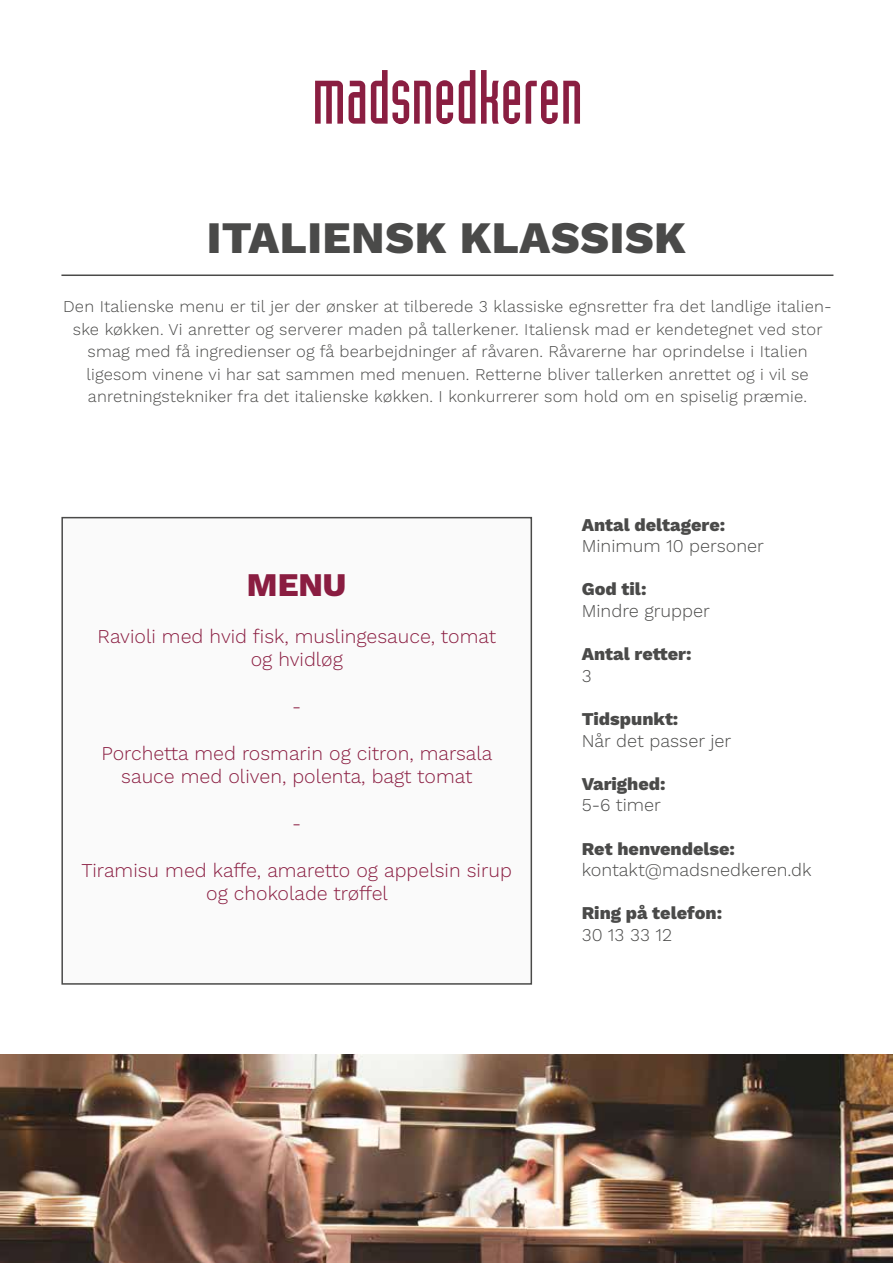
<style>
.page{position:relative;width:893px;height:1263px;background:#fff}
.page>*{position:absolute;margin:0;border:0;box-sizing:border-box;transform-origin:0 0}
.t1{font:800 45px "Work Sans";letter-spacing:.01em;color:#4a4a49}
.t2{font:800 33px "Work Sans";color:#8a1d41}
.t3{font:300 19.5px/23.4px "Work Sans";color:#8a1d41;text-align:center}
.t4{font:300 18px "Work Sans";color:#4a4a49}
.t5{font:800 18px "Work Sans";color:#4a4a49}
.t6{font:300 16.5px/22.5px "Work Sans";letter-spacing:.01em;color:#4a4a49;text-align:center}
</style>
<div class="page">
<hr style="left:61px;top:274px;width:772px;height:2px;background:#4a4a49">
<svg style="left:315px;top:81px;width:28px;height:43px"></svg>
<svg style="left:349px;top:81px;width:16px;height:43px"></svg>
<svg style="left:371px;top:70px;width:82px;height:54px"></svg>
<svg style="left:459px;top:70px;width:16px;height:54px"></svg>
<svg style="left:481px;top:70px;width:39px;height:54px"></svg>
<svg style="left:526px;top:80px;width:54px;height:44px"></svg>
<img style="left:0;top:1054px;width:893px;height:209px">
<div style="left:62px;top:518px;width:469px;height:466px;background:#fafafa"></div>
<div style="left:61px;top:517px;width:471px;height:468px;border:2px solid #4a4a49"></div>
<h1 class="t1" style="left:207px;top:212px;width:481px">ITALIENSK KLASSISK</h1>
<p class="t6" style="left:63px;top:296px;width:770px">Den Italienske menu er til jer der ønsker at tilberede 3 klassiske egnsretter fra det landlige italien&shy;ske køkken. Vi anretter og serverer maden på tallerkener. Italiensk mad er kendetegnet ved stor smag med få ingredienser og få bearbejdninger af råvaren. Råvarerne har oprindelse i Italien ligesom vinene vi har sat sammen med menuen. Retterne bliver tallerken anrettet og i vil se anretningstekniker fra det italienske køkken. I konkurrerer som hold om en spiselig præmie.</p>
<h2 class="t2" style="left:247px;top:566px;width:101px">MENU</h2>
<p class="t3" style="left:98px;top:625px;width:400px">Ravioli med hvid fisk, muslingesauce, tomat og hvidløg</p>
<p class="t3" style="left:292px;top:695px;width:11px">-</p>
<p class="t3" style="left:102px;top:742px;width:392px">Porchetta med rosmarin og citron, marsala sauce med oliven, polenta, bagt tomat</p>
<p class="t3" style="left:292px;top:812px;width:11px">-</p>
<p class="t3" style="left:82px;top:859px;width:432px">Tiramisu med kaffe, amaretto og appelsin sirup og chokolade trøffel</p>
<p class="t5" style="left:582px;top:514px;width:145px">Antal deltagere:</p>
<p class="t4" style="left:582px;top:535px;width:184px">Minimum 10 personer</p>
<p class="t5" style="left:582px;top:579px;width:67px">God til:</p>
<p class="t4" style="left:582px;top:600px;width:130px">Mindre grupper</p>
<p class="t5" style="left:582px;top:644px;width:111px">Antal retter:</p>
<p class="t4" style="left:582px;top:665px;width:11px">3</p>
<p class="t5" style="left:582px;top:708px;width:98px">Tidspunkt:</p>
<p class="t4" style="left:582px;top:730px;width:151px">Når det passer jer</p>
<p class="t5" style="left:582px;top:773px;width:85px">Varighed:</p>
<p class="t4" style="left:582px;top:795px;width:81px">5-6 timer</p>
<p class="t5" style="left:582px;top:838px;width:155px">Ret henvendelse:</p>
<p class="t4" style="left:582px;top:859px;width:231px">kontakt@madsnedkeren.dk</p>
<p class="t5" style="left:582px;top:903px;width:142px">Ring på telefon:</p>
<p class="t4" style="left:582px;top:924px;width:92px">30 13 33 12</p>
</div>
